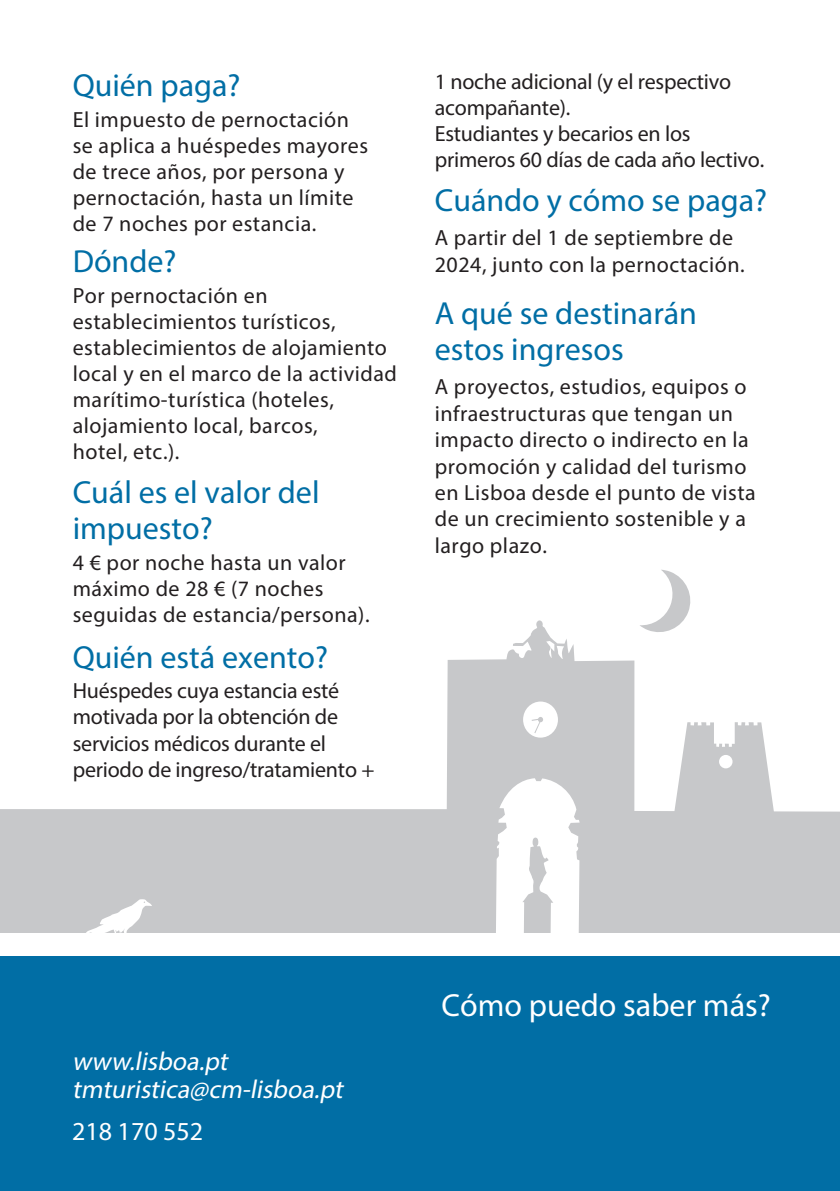
<style>
.page{position:relative;width:840px;height:1191px;background:#fff}
.page>*{position:absolute;margin:0;border:0;box-sizing:border-box;transform-origin:0 0}
.t1{font:32px/36px "Myriad Pro";color:#016ea5}
.t2{font:32px "Myriad Pro";color:#fff}
.t3{font:italic 26px/27.6px "Myriad Pro";color:#fff}
.t4{font:26px "Myriad Pro";color:#fff}
.t5{font:22px/26px "Myriad Pro";letter-spacing:.025em;color:#231f20}
.t6{font:22px/26px "Myriad Pro";letter-spacing:-.01em;color:#231f20}
</style>
<div class="page">
<svg style="left:0;top:620px;width:839px;height:313px"></svg>
<div style="left:0;top:934px;width:839px;height:257px;background:#016ea5"></div>
<div style="left:0;top:933px;width:839px;height:22px;background:#fff"></div>
<svg style="left:639px;top:569px;width:55px;height:67px"></svg>
<h1 class="t1" style="left:73px;top:67px;width:169px">Quién paga?</h1>
<p class="t5" style="left:73px;top:106px;width:297px">El impuesto de pernoctación se aplica a huéspedes mayores de trece años, por persona y pernoctación, hasta un límite de 7 noches por estancia.</p>
<h1 class="t1" style="left:73px;top:242px;width:105px">Dónde?</h1>
<p class="t5" style="left:73px;top:282px;width:325px">Por pernoctación en establecimientos turísticos, establecimientos de alojamiento local y en el marco de la actividad marítimo-turística (hoteles, alojamiento local, barcos,<br>hotel, etc.).</p>
<h1 class="t1" style="left:73px;top:473px;width:248px">Cuál es el valor del impuesto?</h1>
<p class="t5" style="left:73px;top:549px;width:298px">4 € por noche hasta un valor máximo de 28 € (7 noches seguidas de estancia/persona).</p>
<h1 class="t1" style="left:73px;top:638px;width:257px">Quién está exento?</h1>
<p class="t6" style="left:73px;top:678px;width:303px">Huéspedes cuya estancia esté motivada por la obtención de servicios médicos durante el periodo de ingreso/tratamiento +</p>
<p class="t6" style="left:434px;top:68px;width:331px">1 noche adicional (y el respectivo acompañante).<br>Estudiantes y becarios en los primeros 60 días de cada año lectivo.</p>
<h1 class="t1" style="left:434px;top:182px;width:334px">Cuándo y cómo se paga?</h1>
<p class="t5" style="left:434px;top:224px;width:311px">A partir del 1 de septiembre de<br>2024, junto con la pernoctación.</p>
<h1 class="t1" style="left:434px;top:294px;width:263px">A qué se destinarán estos ingresos</h1>
<p class="t5" style="left:434px;top:373px;width:322px">A proyectos, estudios, equipos o infraestructuras que tengan un impacto directo o indirecto en la promoción y calidad del turismo en Lisboa desde el punto de vista de un crecimiento sostenible y a largo plazo.</p>
<p class="t3" style="left:72px;top:1047px;width:277px">www.lisboa.pt tmturistica@cm-lisboa.pt</p>
<p class="t4" style="left:72px;top:1115px;width:133px">218 170 552</p>
<h1 class="t2" style="left:441px;top:986px;width:330px">Cómo puedo saber más?</h1>
</div>
